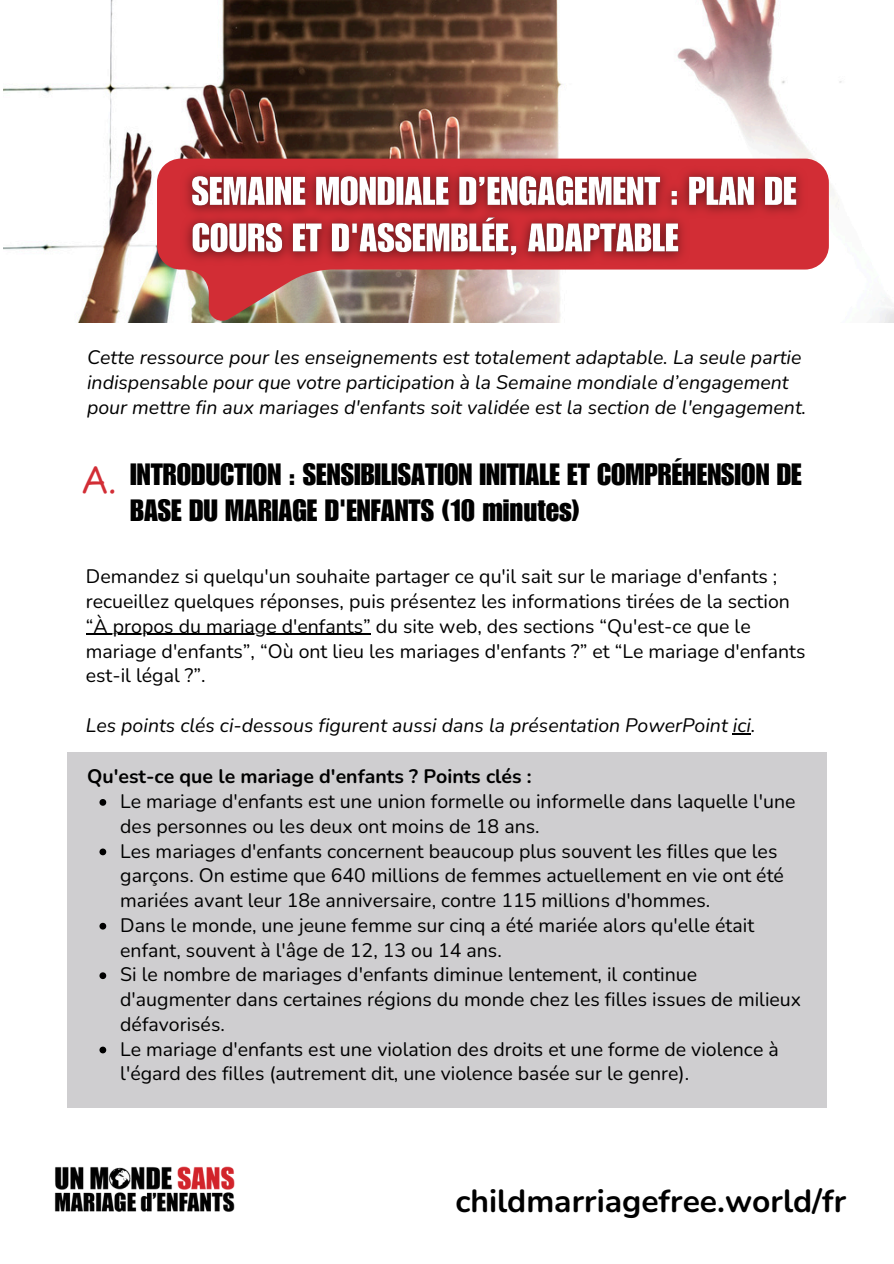
<style>
.page{position:relative;width:894px;height:1264px;background:#fff}
.page>*{position:absolute;margin:0;border:0;box-sizing:border-box;transform-origin:0 0}
.t1{font:33.9px "Playpen Sans";color:#d22d35}
.t2{font:700 31.8px "Nunito";color:#000}
.t3{font:30px/36px "Impact LT Std";color:#000}
.t4{font:19.5px/24.8px "Nunito";color:#000}
.t5{font:italic 19.5px/24.8px "Nunito";color:#000}
.t6{font:700 19.5px "Nunito";color:#000}
</style>
<div class="page">
<img style="left:4px;top:0;width:889px;height:322px">
<img style="left:157px;top:159px;width:671px;height:162px">
<div style="left:67px;top:752px;width:759px;height:355px;background:#cfced0"></div>
<img style="left:174px;top:160px;width:639px;height:115px">
<hr style="left:86px;top:634px;width:284px;height:1px;background:#000">
<svg style="left:732px;top:733px;width:18px;height:1px"></svg>
<svg style="left:99px;top:799px;width:7px;height:6px"></svg>
<svg style="left:99px;top:848px;width:7px;height:7px"></svg>
<svg style="left:99px;top:922px;width:7px;height:7px"></svg>
<svg style="left:99px;top:972px;width:7px;height:7px"></svg>
<svg style="left:99px;top:1046px;width:7px;height:7px"></svg>
<img style="left:54px;top:1166px;width:181px;height:46px">
<p class="t5" style="left:87px;top:345px;width:720px">Cette ressource pour les enseignements est totalement adaptable. La seule partie indispensable pour que votre participation à la Semaine mondiale d’engagement pour mettre fin aux mariages d'enfants soit validée est la section de l'engagement.</p>
<h4 class="t1" style="left:82px;top:453px;width:36px">A.</h4>
<h2 class="t3" style="left:130px;top:460px;width:673px">INTRODUCTION : SENSIBILISATION INITIALE ET COMPRÉHENSION DE<br>BASE DU MARIAGE D'ENFANTS (10 minutes)</h2>
<p class="t4" style="left:86px;top:564px;width:705px">Demandez si quelqu'un souhaite partager ce qu'il sait sur le mariage d'enfants ; recueillez quelques réponses, puis présentez les informations tirées de la section</p>
<p class="t4" style="left:86px;top:614px;width:720px">“À propos du mariage d'enfants” du site web, des sections “Qu'est-ce que le mariage d'enfants”, “Où ont lieu les mariages d'enfants ?” et “Le mariage d'enfants est-il légal ?”.</p>
<p class="t5" style="left:86px;top:713px;width:671px">Les points clés ci-dessous figurent aussi dans la présentation PowerPoint ici.</p>
<p class="t6" style="left:87px;top:763px;width:446px">Qu'est-ce que le mariage d'enfants ? Points clés :</p>
<p class="t4" style="left:120px;top:789px;width:676px">Le mariage d'enfants est une union formelle ou informelle dans laquelle l'une des personnes ou les deux ont moins de 18 ans.</p>
<p class="t4" style="left:120px;top:838px;width:665px">Les mariages d'enfants concernent beaucoup plus souvent les filles que les garçons. On estime que 640 millions de femmes actuellement en vie ont été mariées avant leur 18e anniversaire, contre 115 millions d'hommes.</p>
<p class="t4" style="left:120px;top:913px;width:635px">Dans le monde, une jeune femme sur cinq a été mariée alors qu'elle était enfant, souvent à l'âge de 12, 13 ou 14 ans.</p>
<p class="t4" style="left:120px;top:962px;width:682px">Si le nombre de mariages d'enfants diminue lentement, il continue d'augmenter dans certaines régions du monde chez les filles issues de milieux défavorisés.</p>
<p class="t4" style="left:120px;top:1036px;width:659px">Le mariage d'enfants est une violation des droits et une forme de violence à l'égard des filles (autrement dit, une violence basée sur le genre).</p>
<h2 class="t2" style="left:455px;top:1179px;width:392px">childmarriagefree.world/fr</h2>
</div>
